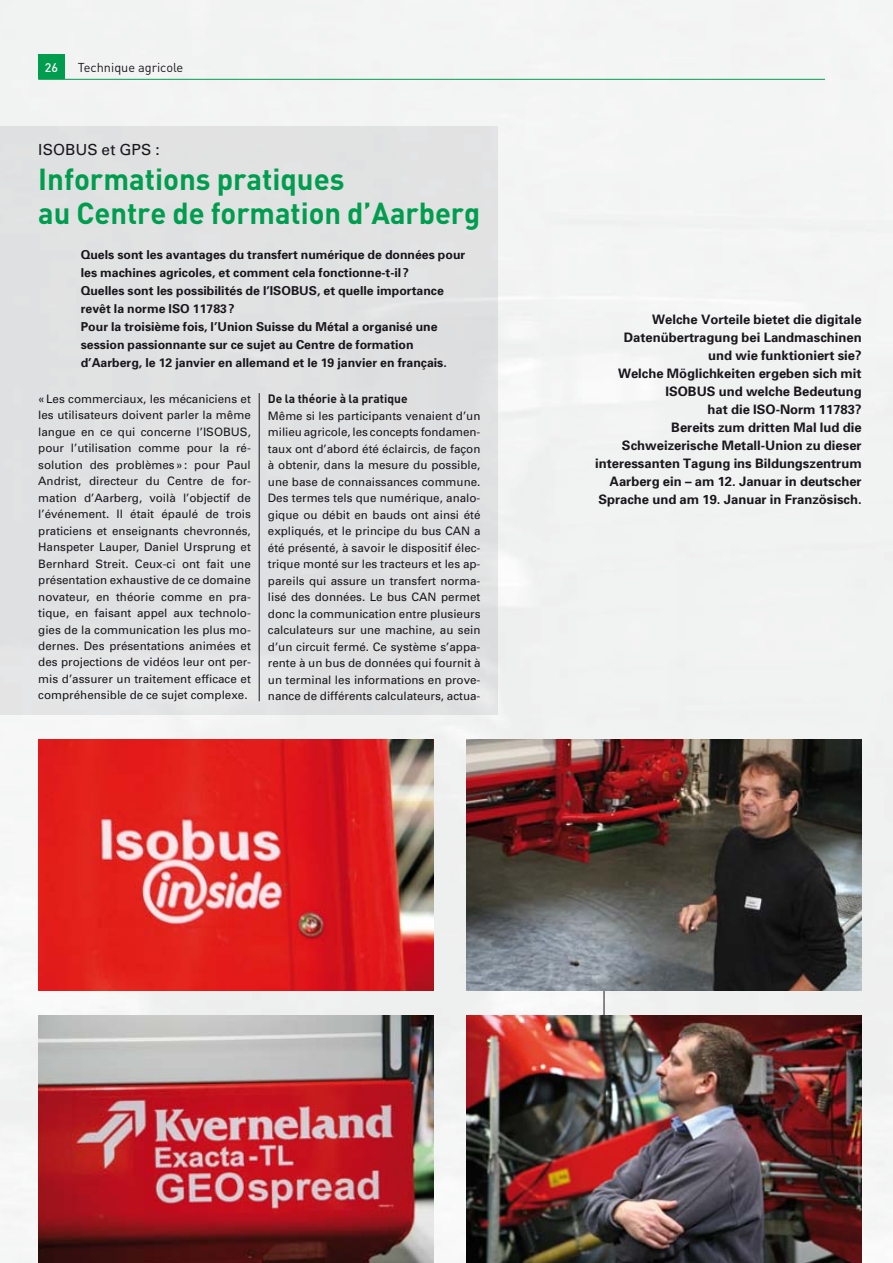
<style>
.page{position:relative;width:893px;height:1263px;background:#fff}
.page>*{position:absolute;margin:0;border:0;box-sizing:border-box;transform-origin:0 0}
.t1{font:700 30px/34.5px "DIN";color:#009d4e}
.t2{font:15.3px "Univers";letter-spacing:.005em;color:#1a171c}
.t3{font:700 13.05px/18px "Univers";color:#1a171c;text-align:right}
.t4{font:12.75px "DIN";color:#1a171c}
.t5{font:700 12.3px/18px "Univers";color:#1a171c}
.t6{font:500 12.3px "DIN";color:#fff}
.t7{font:700 12px "DIN";color:#1a171c}
.t8{font:11.7px/16.5px "Univers";color:#1a171c;text-align:justify}
</style>
<div class="page">
<div style="left:497px;top:147px;width:396px;height:1084px;background:#f1f2f2"></div>
<img style="left:36px;top:684px;width:462px;height:579px">
<div style="left:38px;top:54px;width:27px;height:25px;background:#009d4e"></div>
<hr style="left:38px;top:79px;width:787px;height:1px;background:#009d4e">
<hr style="left:259px;top:393px;width:1px;height:308px;background:#1a171c">
<hr style="left:604px;top:838px;width:1px;height:297px;background:#1a171c">
<img style="left:466px;top:739px;width:396px;height:251px">
<img style="left:466px;top:1016px;width:396px;height:247px">
<img style="left:38px;top:1016px;width:396px;height:247px">
<img style="left:38px;top:739px;width:396px;height:251px">
<p class="t6" style="left:45px;top:63px;width:15px">26</p>
<p class="t4" style="left:78px;top:63px;width:107px">Technique agricole</p>
<h2 class="t2" style="left:38px;top:144px;width:123px">ISOBUS et GPS :</h2>
<h1 class="t1" style="left:38px;top:165px;width:443px">Informations pratiques<br>au Centre de formation d’Aarberg</h1>
<p class="t5" style="left:81px;top:246px;width:386px">Quels sont les avantages du transfert numérique de données pour les machines agricoles, et comment cela fonctionne-t-il ?<br>Quelles sont les possibilités de l’ISOBUS, et quelle importance revêt la norme ISO 11783 ?<br>Pour la troisième fois, l’Union Suisse du Métal a organisé une session passionnante sur ce sujet au Centre de formation d’Aarberg, le 12 janvier en allemand et le 19 janvier en français.</p>
<p class="t8" style="left:38px;top:391px;width:214px">« Les commerciaux, les mécaniciens et les utilisateurs doivent parler la même langue en ce qui concerne l’ISOBUS, pour l’utilisation comme pour la ré&shy;solution des problèmes » : pour Paul Andrist, directeur du Centre de for&shy;mation d’Aarberg, voilà l’objectif de l’événement. Il était épaulé de trois praticiens et enseignants chevronnés, Hanspeter Lauper, Daniel Ursprung et Bernhard Streit. Ceux-ci ont fait une présentation exhaustive de ce domaine novateur, en théorie comme en pra&shy;tique, en faisant appel aux technolo&shy;gies de la communication les plus mo&shy;dernes. Des présentations animées et des projections de vidéos leur ont per&shy;mis d’assurer un traitement efficace et compréhensible de ce sujet complexe.</p>
<p class="t7" style="left:268px;top:395px;width:141px">De la théorie à la pratique</p>
<p class="t8" style="left:268px;top:408px;width:214px">Même si les participants venaient d’un milieu agricole, les concepts fondamen&shy;taux ont d’abord été éclaircis, de façon à obtenir, dans la mesure du possible, une base de connaissances commune.<br>Des termes tels que numérique, analo&shy;gique ou débit en bauds ont ainsi été expliqués, et le principe du bus CAN a été présenté, à savoir le dispositif élec&shy;trique monté sur les tracteurs et les ap&shy;pareils qui assure un transfert norma&shy;lisé des données. Le bus CAN permet donc la communication entre plusieurs calculateurs sur une machine, au sein d’un circuit fermé. Ce système s’appa&shy;rente à un bus de données qui fournit à un terminal les informations en prove&shy;nance de différents calculateurs, actua-</p>
<p class="t3" style="left:595px;top:312px;width:268px">Welche Vorteile bietet die digitale Datenübertragung bei Landmaschinen<br>und wie funktioniert sie?<br>Welche Möglichkeiten ergeben sich mit ISOBUS und welche Bedeutung<br>hat die ISO-Norm 11783?<br>Bereits zum dritten Mal lud die Schweizerische Metall-Union zu dieser interessanten Tagung ins Bildungszentrum Aarberg ein – am 12. Januar in deutscher Sprache und am 19. Januar in Französisch.</p>
</div>
